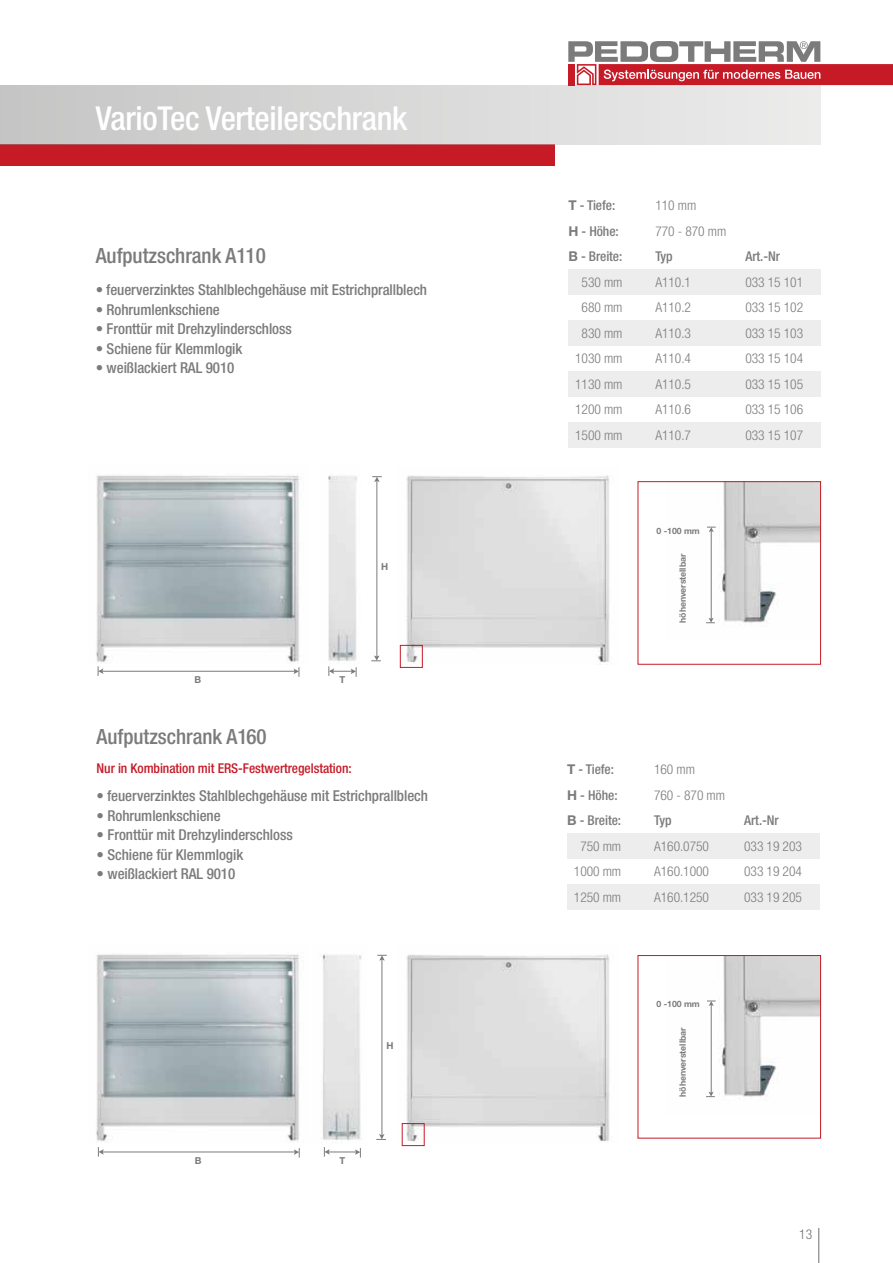
<style>
.page{position:relative;width:893px;height:1263px;background:#fff}
.page>*{position:absolute;margin:0;border:0;box-sizing:border-box;transform-origin:0 0}
.t1{font:500 condensed 33px "Helvetica Neue";letter-spacing:-.01em;color:#fff}
.t2{font:500 condensed 21px "Helvetica Neue";color:#7c7b7b}
.t3{font:500 condensed 15px "Helvetica Neue";letter-spacing:-.005em;color:#7c7b7b}
.t4{font:300 condensed 13.5px "Helvetica Neue";letter-spacing:-.005em;color:#7c7b7b}
.t5{font:500 condensed 13.5px "Helvetica Neue";letter-spacing:-.005em;color:#7c7b7b}
.t6{font:500 condensed 13.5px "Helvetica Neue";letter-spacing:-.005em;color:#c61a27}
.t7{font:300 condensed 13.5px "Helvetica Neue";color:#706f6f}
.t8{font:700 9.6px "Helvetica Neue";color:#7c7b7b}
.t9{font:700 8.7px "Helvetica Neue";letter-spacing:-.005em;color:#7c7b7b}
.s1{font-weight:700;font-stretch:normal}
</style>
<div class="page">
<div style="left:0;top:145px;width:555px;height:21px;background:#c61a27"></div>
<div style="left:0;top:85px;width:821px;height:60px;background:linear-gradient(to right,#c5c5c5,#ececec)"></div>
<div style="left:599px;top:64px;width:294px;height:21px;background:#c61a27"></div>
<svg style="left:568px;top:41px;width:252px;height:44px"></svg>
<div style="left:568px;top:64px;width:7px;height:21px;background:#c61a27"></div>
<div style="left:568px;top:269px;width:253px;height:26px;background:#ededed"></div>
<div style="left:568px;top:320px;width:253px;height:26px;background:#ededed"></div>
<div style="left:568px;top:372px;width:253px;height:25px;background:#ededed"></div>
<div style="left:568px;top:423px;width:253px;height:25px;background:#ededed"></div>
<img style="left:706px;top:483px;width:113px;height:141px">
<img style="left:399px;top:475px;width:211px;height:189px">
<img style="left:96px;top:474px;width:203px;height:189px">
<hr style="left:101px;top:671px;width:196px;height:1px;background:#7c7b7b">
<svg style="left:98px;top:666px;width:5px;height:10px"></svg>
<svg style="left:294px;top:667px;width:6px;height:10px"></svg>
<img style="left:328px;top:475px;width:29px;height:186px">
<svg style="left:329px;top:666px;width:28px;height:11px"></svg>
<hr style="left:377px;top:480px;width:1px;height:178px;background:#7c7b7b">
<svg style="left:372px;top:476px;width:10px;height:6px"></svg>
<svg style="left:371px;top:655px;width:10px;height:6px"></svg>
<div style="left:400px;top:645px;width:22px;height:22px;border:1px solid #c61a27"></div>
<hr style="left:711px;top:530px;width:1px;height:90px;background:#7c7b7b">
<svg style="left:707px;top:527px;width:9px;height:5px"></svg>
<svg style="left:706px;top:618px;width:9px;height:5px"></svg>
<div style="left:638px;top:481px;width:183px;height:183px;border:1px solid #c61a27"></div>
<hr style="left:818px;top:1228px;width:1px;height:35px;background:#706f6f">
<div style="left:567px;top:833px;width:252px;height:25px;background:#ededed"></div>
<div style="left:567px;top:884px;width:252px;height:25px;background:#ededed"></div>
<hr style="left:328px;top:1152px;width:30px;height:1px;background:#7c7b7b">
<img style="left:401px;top:954px;width:209px;height:189px">
<img style="left:96px;top:953px;width:203px;height:189px">
<hr style="left:102px;top:1152px;width:195px;height:1px;background:#7c7b7b">
<svg style="left:98px;top:1147px;width:6px;height:9px"></svg>
<svg style="left:294px;top:1148px;width:6px;height:9px"></svg>
<img style="left:322px;top:954px;width:40px;height:187px">
<hr style="left:382px;top:958px;width:1px;height:179px;background:#7c7b7b">
<svg style="left:377px;top:955px;width:10px;height:6px"></svg>
<svg style="left:376px;top:1134px;width:10px;height:6px"></svg>
<svg style="left:355px;top:1148px;width:6px;height:9px"></svg>
<svg style="left:324px;top:1147px;width:6px;height:9px"></svg>
<div style="left:402px;top:1123px;width:22px;height:23px;border:1px solid #c61a27"></div>
<img style="left:706px;top:957px;width:113px;height:141px">
<hr style="left:711px;top:1004px;width:1px;height:90px;background:#7c7b7b">
<svg style="left:707px;top:1001px;width:9px;height:5px"></svg>
<svg style="left:706px;top:1092px;width:9px;height:5px"></svg>
<div style="left:638px;top:955px;width:183px;height:183px;border:1px solid #c61a27"></div>
<h1 class="t1" style="left:96px;top:99px;width:313px">VarioTec Verteilerschrank</h1>
<h2 class="t2" style="left:96px;top:243px;width:172px">Aufputzschrank A110</h2>
<p class="t3" style="left:96px;top:281px;width:333px">• feuerverzinktes Stahlblechgehäuse mit Estrichprallblech</p>
<p class="t3" style="left:96px;top:301px;width:126px">• Rohrumlenkschiene</p>
<p class="t3" style="left:96px;top:320px;width:198px">• Fronttür mit Drehzylinderschloss</p>
<p class="t3" style="left:96px;top:340px;width:148px">• Schiene für Klemmlogik</p>
<p class="t3" style="left:96px;top:359px;width:140px">• weißlackiert RAL 9010</p>
<p class="t5" style="left:568px;top:197px;width:48px"><span class="s1">T</span> - Tiefe:</p>
<p class="t4" style="left:655px;top:198px;width:42px">110 mm</p>
<p class="t5" style="left:568px;top:223px;width:52px"><span class="s1">H</span> - Höhe:</p>
<p class="t4" style="left:655px;top:223px;width:72px">770 - 870 mm</p>
<p class="t5" style="left:568px;top:248px;width:55px"><span class="s1">B</span> - Breite:</p>
<p class="t5" style="left:655px;top:248px;width:19px">Typ</p>
<p class="t5" style="left:745px;top:248px;width:36px">Art.-Nr</p>
<p class="t4" style="left:582px;top:274px;width:42px">530 mm</p>
<p class="t4" style="left:655px;top:274px;width:37px">A110.1</p>
<p class="t4" style="left:745px;top:274px;width:59px">033 15 101</p>
<p class="t4" style="left:582px;top:300px;width:42px">680 mm</p>
<p class="t4" style="left:655px;top:300px;width:37px">A110.2</p>
<p class="t4" style="left:745px;top:300px;width:59px">033 15 102</p>
<p class="t4" style="left:582px;top:325px;width:42px">830 mm</p>
<p class="t4" style="left:655px;top:325px;width:37px">A110.3</p>
<p class="t4" style="left:745px;top:325px;width:59px">033 15 103</p>
<p class="t4" style="left:575px;top:351px;width:49px">1030 mm</p>
<p class="t4" style="left:655px;top:351px;width:37px">A110.4</p>
<p class="t4" style="left:745px;top:351px;width:59px">033 15 104</p>
<p class="t4" style="left:575px;top:376px;width:49px">1130 mm</p>
<p class="t4" style="left:655px;top:376px;width:37px">A110.5</p>
<p class="t4" style="left:745px;top:376px;width:59px">033 15 105</p>
<p class="t4" style="left:575px;top:402px;width:49px">1200 mm</p>
<p class="t4" style="left:655px;top:402px;width:37px">A110.6</p>
<p class="t4" style="left:745px;top:402px;width:59px">033 15 106</p>
<p class="t4" style="left:575px;top:427px;width:49px">1500 mm</p>
<p class="t4" style="left:655px;top:427px;width:37px">A110.7</p>
<p class="t4" style="left:745px;top:427px;width:59px">033 15 107</p>
<p class="t9" style="left:656px;top:525px;width:45px">0 -100 mm</p>
<p class="t8" style="left:195px;top:674px;width:8px">B</p>
<p class="t8" style="left:339px;top:674px;width:7px">T</p>
<p class="t8" style="left:381px;top:561px;width:9px">H</p>
<p class="t9" style="left:677px;top:623px;width:71px;rotate:-90deg">höhenverstellbar</p>
<h2 class="t2" style="left:97px;top:724px;width:172px">Aufputzschrank A160</h2>
<p class="t6" style="left:97px;top:760px;width:257px">Nur in Kombination mit ERS-Festwertregelstation:</p>
<p class="t3" style="left:97px;top:787px;width:333px">• feuerverzinktes Stahlblechgehäuse mit Estrichprallblech</p>
<p class="t3" style="left:97px;top:807px;width:126px">• Rohrumlenkschiene</p>
<p class="t3" style="left:97px;top:826px;width:198px">• Fronttür mit Drehzylinderschloss</p>
<p class="t3" style="left:97px;top:846px;width:148px">• Schiene für Klemmlogik</p>
<p class="t3" style="left:97px;top:865px;width:140px">• weißlackiert RAL 9010</p>
<p class="t8" style="left:386px;top:1039px;width:9px">H</p>
<p class="t8" style="left:195px;top:1154px;width:8px">B</p>
<p class="t8" style="left:339px;top:1154px;width:7px">T</p>
<p class="t5" style="left:567px;top:761px;width:48px"><span class="s1">T</span> - Tiefe:</p>
<p class="t4" style="left:654px;top:762px;width:42px">160 mm</p>
<p class="t5" style="left:567px;top:787px;width:52px"><span class="s1">H</span> - Höhe:</p>
<p class="t4" style="left:654px;top:787px;width:72px">760 - 870 mm</p>
<p class="t5" style="left:567px;top:812px;width:55px"><span class="s1">B</span> - Breite:</p>
<p class="t5" style="left:654px;top:812px;width:19px">Typ</p>
<p class="t5" style="left:744px;top:812px;width:36px">Art.-Nr</p>
<p class="t4" style="left:580px;top:838px;width:42px">750 mm</p>
<p class="t4" style="left:654px;top:838px;width:56px">A160.0750</p>
<p class="t4" style="left:744px;top:838px;width:59px">033 19 203</p>
<p class="t4" style="left:574px;top:864px;width:49px">1000 mm</p>
<p class="t4" style="left:654px;top:864px;width:56px">A160.1000</p>
<p class="t4" style="left:744px;top:864px;width:59px">033 19 204</p>
<p class="t4" style="left:574px;top:889px;width:49px">1250 mm</p>
<p class="t4" style="left:654px;top:889px;width:56px">A160.1250</p>
<p class="t4" style="left:744px;top:889px;width:59px">033 19 205</p>
<p class="t9" style="left:656px;top:999px;width:45px">0 -100 mm</p>
<p class="t9" style="left:677px;top:1097px;width:71px;rotate:-90deg">höhenverstellbar</p>
<p class="t7" style="left:799px;top:1226px;width:14px">13</p>
</div>
